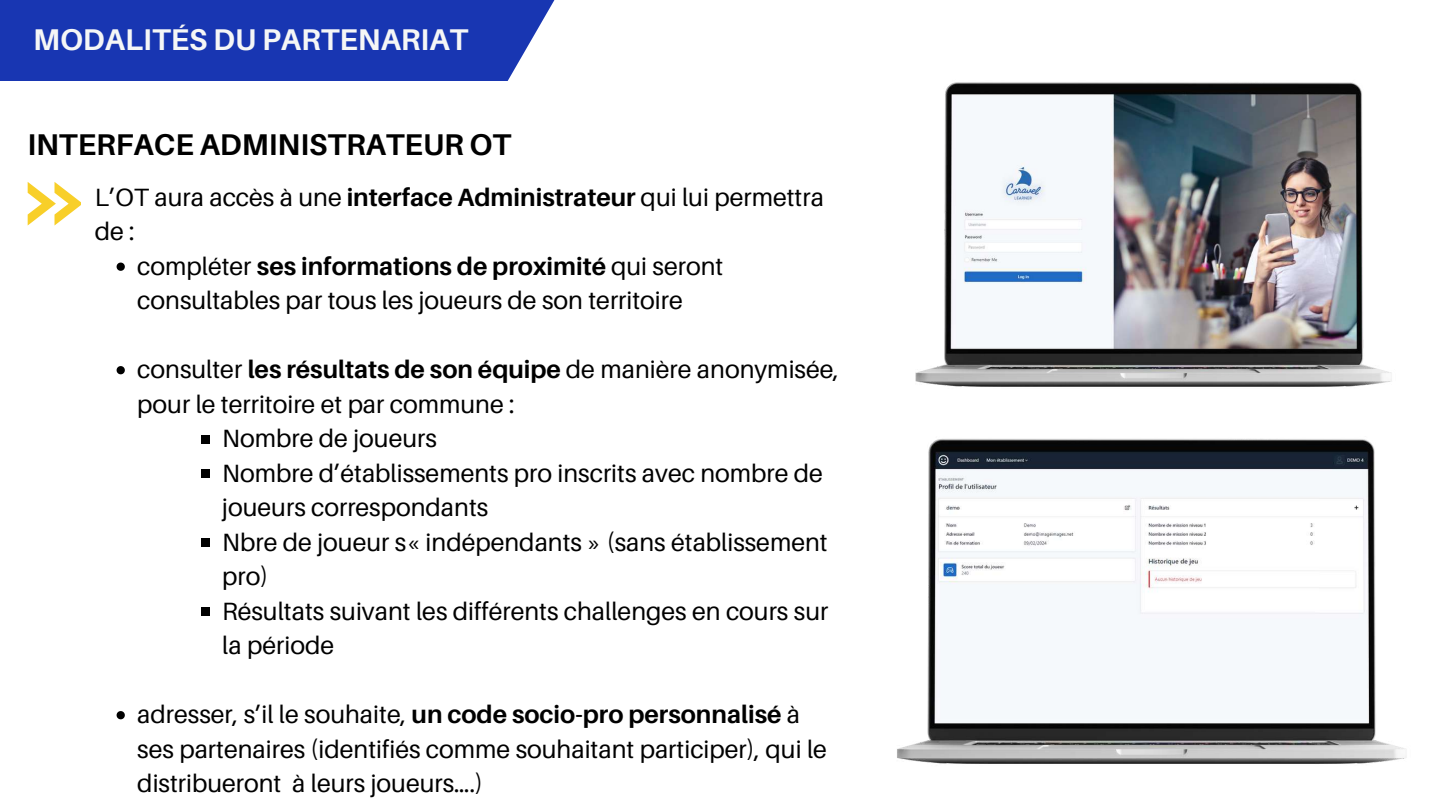
<style>
.page{position:relative;width:1440px;height:810px;background:#fff}
.page>*{position:absolute;margin:0;border:0;box-sizing:border-box;transform-origin:0 0}
.t1{font:700 30px "Aileron";color:#000}
.t2{font:700 30px "Aileron";color:#f5f6f6}
.t3{font:25px/34.5px "Aileron";color:#000}
.t4{font:700 25px "Aileron";color:#000}
.s1{font-weight:700}
.s2{font-weight:400}
</style>
<div class="page">
<div style="left:0;top:0;width:555px;height:81px;background:#1836b2"></div>
<svg style="left:28px;top:182px;width:53px;height:43px"></svg>
<svg style="left:117px;top:263px;width:8px;height:8px"></svg>
<svg style="left:117px;top:366px;width:8px;height:8px"></svg>
<div style="left:201px;top:435px;width:9px;height:8px;background:#000"></div>
<div style="left:201px;top:470px;width:9px;height:8px;background:#000"></div>
<div style="left:201px;top:539px;width:9px;height:8px;background:#000"></div>
<div style="left:201px;top:608px;width:9px;height:8px;background:#000"></div>
<svg style="left:117px;top:711px;width:8px;height:8px"></svg>
<img style="left:915px;top:82px;width:477px;height:305px">
<img style="left:897px;top:439px;width:510px;height:325px">
<p class="t2" style="left:33px;top:21px;width:437px">MODALITÉS DU PARTENARIAT</p>
<p class="t1" style="left:27px;top:125px;width:485px">INTERFACE ADMINISTRATEUR OT</p>
<p class="t3" style="left:95px;top:179px;width:731px">L’OT aura accès à une <span class="s1">interface Administrateur</span> qui lui permettra</p>
<p class="t3" style="left:95px;top:214px;width:41px">de:</p>
<p class="t4" style="left:137px;top:250px;width:588px"><span class="s2">compléter</span> ses informations de proximité <span class="s2">qui seront</span></p>
<p class="t3" style="left:137px;top:283px;width:547px">consultables par tous les joueurs de son territoire</p>
<p class="t3" style="left:137px;top:352px;width:703px">consulter <span class="s1">les résultats de son équipe</span> de manière anonymisée,</p>
<p class="t3" style="left:137px;top:386px;width:379px">pour le territoire et par commune :</p>
<p class="t3" style="left:222px;top:421px;width:216px">Nombre de joueurs</p>
<p class="t3" style="left:222px;top:455px;width:602px">Nombre d’établissements pro inscrits avec nombre de</p>
<p class="t3" style="left:222px;top:490px;width:267px">joueurs correspondants</p>
<p class="t3" style="left:222px;top:524px;width:607px">Nbre de joueur s« indépendants » (sans établissement</p>
<p class="t3" style="left:222px;top:559px;width:48px">pro)</p>
<p class="t3" style="left:222px;top:593px;width:608px">Résultats suivant les différents challenges en cours sur</p>
<p class="t3" style="left:222px;top:628px;width:113px">la période</p>
<p class="t3" style="left:137px;top:697px;width:691px">adresser, s’il le souhaite, <span class="s1">un code socio-pro personnalisé</span> à ses partenaires (identifiés comme souhaitant participer), qui le distribueront à leurs joueurs….)</p>
</div>
